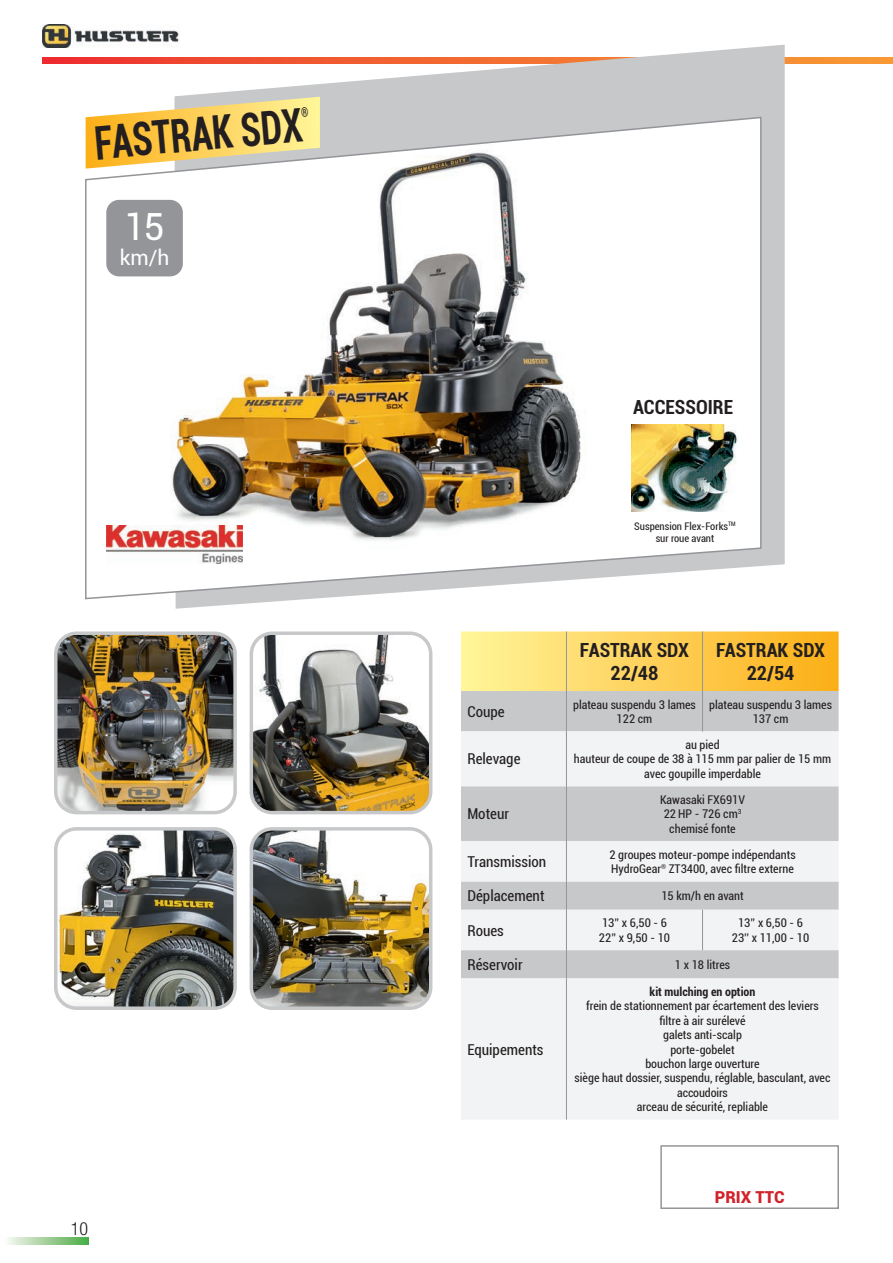
<style>
.page{position:relative;width:893px;height:1263px;background:#fff}
.page>*{position:absolute;margin:0;border:0;box-sizing:border-box;transform-origin:0 0}
.t1{font:700 condensed 46.5px "Roboto";color:#231f20;scale:.8 1}
.t2{font:37.5px "Roboto";color:#fff}
.t3{font:21px "Roboto";color:#fff}
.t4{font:700 condensed 19.5px "Roboto";color:#231f20}
.t5{font:300 condensed 18px "Helvetica Neue";color:#231f20}
.t6{font:900 16.5px "Roboto";color:#d1232a}
.t7{font:condensed 15px "Roboto";color:#231f20}
.t8{font:condensed 12px/14.4px "Roboto";color:#231f20;text-align:center}
.t9{font:700 condensed 12px "Roboto";color:#231f20}
.t10{font:condensed 10.5px/12.6px "Roboto";color:#231f20;text-align:center}
</style>
<div class="page">
<svg style="left:8px;top:1238px;width:80px;height:6px"></svg>
<svg style="left:43px;top:57px;width:850px;height:7px;background:#f16031"></svg>
<img style="left:43px;top:24px;width:136px;height:24px">
<svg style="left:174px;top:45px;width:611px;height:564px;fill:#c7c8ca"></svg>
<svg style="left:85px;top:116px;width:677px;height:484px"></svg>
<img style="left:106px;top:526px;width:136px;height:37px">
<svg style="left:461px;top:631px;width:378px;height:60px;background:#fdd25b"></svg>
<div style="left:461px;top:691px;width:378px;height:40px;background:#c7c8ca"></div>
<svg style="left:461px;top:731px;width:378px;height:389px;fill:#f2f3f4"></svg>
<hr style="left:702px;top:631px;width:1px;height:60px;background:#939598">
<hr style="left:702px;top:691px;width:1px;height:40px;background:#939598">
<hr style="left:702px;top:910px;width:1px;height:40px;background:#939598">
<hr style="left:566px;top:631px;width:1px;height:60px;background:#939598">
<hr style="left:566px;top:691px;width:1px;height:40px;background:#939598">
<hr style="left:566px;top:731px;width:1px;height:55px;background:#939598">
<hr style="left:566px;top:786px;width:1px;height:55px;background:#939598">
<hr style="left:566px;top:841px;width:1px;height:40px;background:#939598">
<svg style="left:566px;top:881px;width:1px;height:29px"></svg>
<hr style="left:566px;top:910px;width:1px;height:40px;background:#939598">
<svg style="left:566px;top:950px;width:1px;height:28px"></svg>
<hr style="left:566px;top:978px;width:1px;height:142px;background:#939598">
<div style="left:106px;top:200px;width:77px;height:76px;background:#939598;border-radius:13px"></div>
<img style="left:632px;top:425px;width:106px;height:87px">
<div style="left:660px;top:1145px;width:179px;height:64px;border:2px solid #939598"></div>
<img style="left:58px;top:635px;width:175px;height:175px">
<div style="left:54px;top:631px;width:183px;height:183px;border:3px solid #c7c8ca;border-radius:21px"></div>
<img style="left:254px;top:635px;width:177px;height:175px">
<div style="left:250px;top:631px;width:182px;height:183px;border:3px solid #c7c8ca;border-radius:21px"></div>
<img style="left:58px;top:831px;width:175px;height:175px">
<div style="left:54px;top:827px;width:183px;height:183px;border:3px solid #c7c8ca;border-radius:21px"></div>
<img style="left:254px;top:831px;width:174px;height:175px">
<div style="left:250px;top:827px;width:182px;height:183px;border:3px solid #c7c8ca;border-radius:21px"></div>
<svg style="left:86px;top:97px;width:234px;height:72px;background:#f5d680"></svg>
<p class="t1" style="left:92px;top:111px;width:262px;rotate:-5deg">FASTRAK SDX</p>
<p class="t2" style="left:124px;top:200px;width:42px">15</p>
<p class="t3" style="left:120px;top:243px;width:51px">km/h</p>
<h3 class="t5" style="left:71px;top:1218px;width:19px">10</h3>
<p class="t4" style="left:633px;top:393px;width:101px">ACCESSOIRE</p>
<p class="t10" style="left:634px;top:519px;width:103px">Suspension Flex-Forks<sup>TM </sup>sur roue avant</p>
<p class="t4" style="left:580px;top:636px;width:111px">FASTRAK SDX</p>
<p class="t4" style="left:611px;top:660px;width:49px">22/48</p>
<p class="t4" style="left:716px;top:636px;width:111px">FASTRAK SDX</p>
<p class="t4" style="left:747px;top:660px;width:49px">22/54</p>
<p class="t7" style="left:467px;top:701px;width:39px">Coupe</p>
<p class="t8" style="left:573px;top:697px;width:124px">plateau suspendu 3 lames<br>122 cm</p>
<p class="t8" style="left:709px;top:697px;width:124px">plateau suspendu 3 lames<br>137 cm</p>
<p class="t7" style="left:467px;top:749px;width:55px">Relevage</p>
<p class="t8" style="left:685px;top:737px;width:36px">au pied</p>
<p class="t8" style="left:574px;top:751px;width:259px">hauteur de coupe de 38 à 115 mm par palier de 15 mm avec goupille imperdable</p>
<p class="t7" style="left:467px;top:803px;width:43px">Moteur</p>
<p class="t8" style="left:660px;top:792px;width:87px">Kawasaki FX691V</p>
<p class="t8" style="left:664px;top:806px;width:79px">22 HP - 726 cm<sup>3</sup></p>
<p class="t8" style="left:669px;top:821px;width:68px">chemisé fonte</p>
<p class="t7" style="left:467px;top:851px;width:80px">Transmission</p>
<p class="t8" style="left:609px;top:847px;width:188px;text-align:left">2 groupes moteur-pompe indépendants<br>HydroGear<sup>®</sup> ZT3400, avec filtre externe</p>
<p class="t7" style="left:467px;top:885px;width:79px">Déplacement</p>
<p class="t8" style="left:661px;top:888px;width:84px">15 km/h en avant</p>
<p class="t7" style="left:467px;top:920px;width:38px">Roues</p>
<p class="t8" style="left:602px;top:915px;width:66px">13’’ x 6,50 - 6</p>
<p class="t8" style="left:599px;top:930px;width:73px">22’’ x 9,50 - 10</p>
<p class="t8" style="left:738px;top:915px;width:66px">13’’ x 6,50 - 6</p>
<p class="t8" style="left:732px;top:930px;width:79px">23’’ x 11,00 - 10</p>
<p class="t7" style="left:467px;top:954px;width:57px">Réservoir</p>
<p class="t8" style="left:675px;top:957px;width:57px">1 x 18 litres</p>
<p class="t7" style="left:467px;top:1039px;width:78px">Equipements</p>
<p class="t9" style="left:650px;top:983px;width:107px">kit mulching en option</p>
<p class="t8" style="left:586px;top:998px;width:234px">frein de stationnement par écartement des leviers</p>
<p class="t8" style="left:659px;top:1013px;width:88px">filtre à air surélevé</p>
<p class="t8" style="left:663px;top:1027px;width:80px">galets anti-scalp</p>
<p class="t8" style="left:670px;top:1042px;width:66px">porte-gobelet</p>
<p class="t8" style="left:645px;top:1056px;width:116px">bouchon large ouverture</p>
<p class="t8" style="left:575px;top:1070px;width:257px">siège haut dossier, suspendu, réglable, basculant, avec accoudoirs</p>
<p class="t8" style="left:637px;top:1099px;width:133px">arceau de sécurité, repliable</p>
<p class="t6" style="left:715px;top:1186px;width:71px">PRIX TTC</p>
</div>
